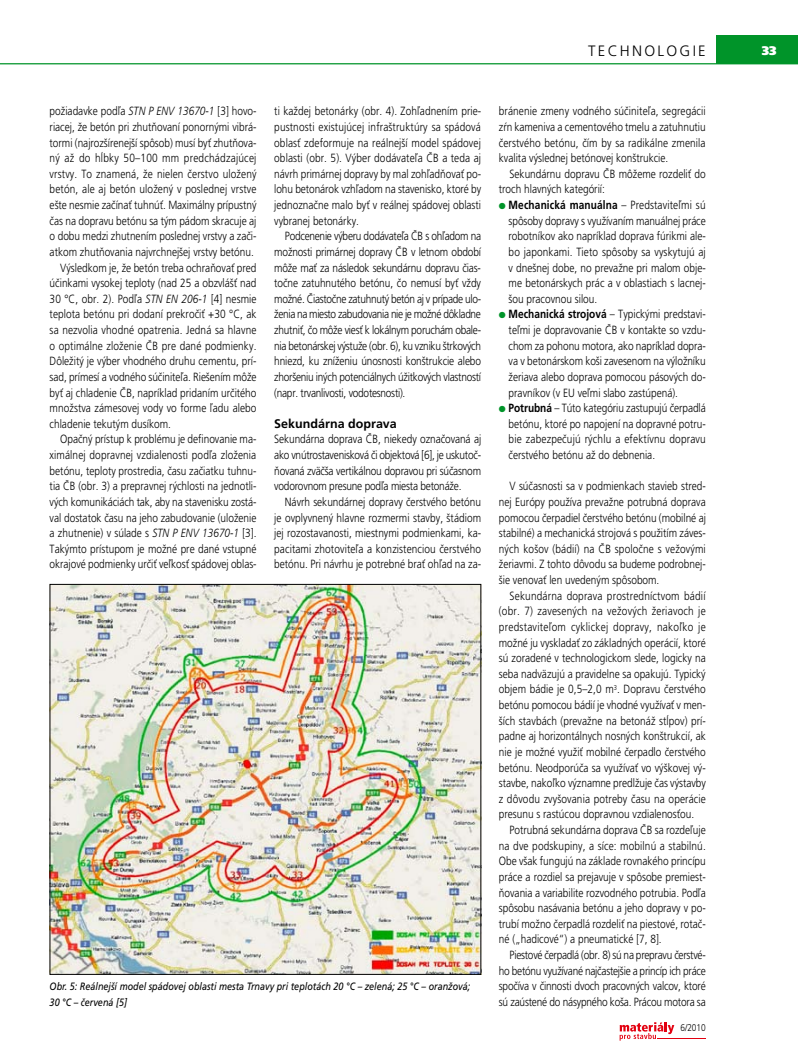
<style>
.page{position:relative;width:798px;height:1063px;background:#fff}
.page>*{position:absolute;margin:0;border:0;box-sizing:border-box;transform-origin:0 0}
.t1{font:15px "Frutiger CE Light";letter-spacing:.15em;color:#000}
.t2{font:700 12.5px "Frutiger CE";color:#000}
.t3{font:900 12.5px "Frutiger CE Ultra";color:#fff}
.t4{font:11.88px/15.6px "Frutiger CE Light";color:#000;text-align:justify;scale:.85 1}
.t5{font:11.88px "Frutiger CE Light";letter-spacing:.02em;color:#000;scale:.85 1}
.t6{font:11.88px "Frutiger CE Light";letter-spacing:-.025em;color:#000;scale:.85 1}
.t7{font:11.88px "Frutiger CE Light";letter-spacing:-.02em;color:#000;scale:.85 1}
.t8{font:11.88px "Frutiger CE Light";letter-spacing:.025em;color:#000;scale:.85 1}
.t9{font:700 11.88px "Frutiger CE";letter-spacing:.01em;color:#000;scale:.85 1}
.t10{font:italic 10.62px/15.6px "Frutiger CE";color:#000;scale:.85 1}
.t11{font:9.75px "Frutiger CE Light";color:#000;scale:.85 1}
.s1{font-style:italic}
.s2{color:#009429}
.s3{font-family:"Frutiger CE Light";font-weight:400}
.s4{font-family:"Frutiger CE";font-weight:700}
</style>
<div class="page">
<svg style="left:619px;top:1022px;width:55px;height:19px"></svg>
<hr style="left:657px;top:1039px;width:48px;height:1px;background:#e30010">
<hr style="left:0;top:63px;width:797px;height:1px;background:#009429">
<div style="left:716px;top:35px;width:81px;height:29px;background:#009429"></div>
<img style="left:52px;top:586px;width:427px;height:387px">
<p class="t1" style="left:588px;top:42px;width:119px">t echnologie</p>
<p class="t3" style="left:761px;top:43px;width:16px">33</p>
<p class="t4" style="left:50px;top:103px;width:245px">požiadavke podľa <span class="s1">STN P ENV 13670-1</span> [3] hovo-</p>
<p class="t4" style="left:50px;top:119px;width:245px">riacej, že betón pri zhutňovaní ponornými vibrá-</p>
<p class="t4" style="left:50px;top:135px;width:245px">tormi (najrozšírenejší spôsob) musí byť zhutňova-</p>
<p class="t5" style="left:50px;top:151px;width:245px">ný až do hĺbky 50–100 mm predchádzajúcej</p>
<p class="t4" style="left:50px;top:166px;width:245px">vrstvy. To znamená, že nielen čerstvo uložený</p>
<p class="t4" style="left:50px;top:181px;width:245px">betón, ale aj betón uložený v poslednej vrstve</p>
<p class="t4" style="left:50px;top:197px;width:245px">ešte nesmie začínať tuhnúť. Maximálny prípustný</p>
<p class="t4" style="left:50px;top:213px;width:245px">čas na dopravu betónu sa tým pádom skracuje aj</p>
<p class="t4" style="left:50px;top:228px;width:245px">o dobu medzi zhutnením poslednej vrstvy a zači-</p>
<p class="t4" style="left:50px;top:244px;width:242px">atkom zhutňovania najvrchnejšej vrstvy betónu.</p>
<p class="t4" style="left:60px;top:260px;width:232px">Výsledkom je, že betón treba ochraňovať pred</p>
<p class="t4" style="left:50px;top:275px;width:245px">účinkami vysokej teploty (nad 25 a obzvlášť nad</p>
<p class="t4" style="left:50px;top:291px;width:245px">30 °C , obr. 2). Podľa <span class="s1">STN EN 206-1</span> [4] nesmie</p>
<p class="t4" style="left:50px;top:306px;width:245px">teplota betónu pri dodaní prekročiť +30 °C , ak</p>
<p class="t4" style="left:50px;top:322px;width:245px">sa nezvolia vhodné opatrenia. Jedná sa hlavne</p>
<p class="t4" style="left:50px;top:338px;width:245px">o optimálne zloženie ČB pre dané podmienky.</p>
<p class="t4" style="left:50px;top:353px;width:245px">Dôležitý je výber vhodného druhu cementu, prí-</p>
<p class="t4" style="left:50px;top:369px;width:245px">sad, prímesí a vodného súčiniteľa. Riešením môže</p>
<p class="t4" style="left:50px;top:385px;width:245px">byť aj chladenie ČB, napríklad pridaním určitého</p>
<p class="t4" style="left:50px;top:400px;width:245px">množstva zámesovej vody vo forme ľadu alebo</p>
<p class="t4" style="left:50px;top:416px;width:144px">chladenie tekutým dusíkom.</p>
<p class="t4" style="left:60px;top:431px;width:232px">Opačný prístup k problému je definovanie ma-</p>
<p class="t4" style="left:50px;top:447px;width:244px">ximálnej dopravnej vzdialenosti podľa zloženia</p>
<p class="t4" style="left:50px;top:463px;width:245px">betónu, teploty prostredia, času začiatku tuhnu-</p>
<p class="t4" style="left:50px;top:478px;width:245px">tia ČB (obr. 3) a prepravnej rýchlosti na jednotli-</p>
<p class="t4" style="left:50px;top:494px;width:245px">vých komunikáciách tak, aby na stavenisku zostá-</p>
<p class="t4" style="left:50px;top:510px;width:245px">val dostatok času na jeho zabudovanie (uloženie</p>
<p class="t4" style="left:50px;top:525px;width:245px">a zhutnenie) v súlade s <span class="s1">STN P ENV 13670-1</span> [3].</p>
<p class="t4" style="left:50px;top:541px;width:245px">Takýmto prístupom je možné pre dané vstupné</p>
<p class="t4" style="left:50px;top:556px;width:245px">okrajové podmienky určiť veľkosť spádovej oblas-</p>
<p class="t4" style="left:274px;top:103px;width:245px">ti každej betonárky (obr. 4). Zohľadnením prie&shy;pustnosti existujúcej infraštruktúry sa spádová oblasť zdeformuje na reálnejší model spádovej oblasti (obr. 5). Výber dodávateľa ČB a teda aj návrh primárnej dopravy by mal zohľadňovať po&shy;lohu betonárok vzhľadom na stavenisko, ktoré by jednoznačne malo byť v reálnej spádovej oblasti vybranej betonárky.</p>
<p class="t4" style="left:274px;top:228px;width:245px;text-indent:11px">Podcenenie výberu dodávateľa ČB s ohľadom na možnosti primárnej dopravy ČB v letnom období môže mať za následok sekundárnu dopravu čias&shy;točne zatuhnutého betónu, čo nemusí byť vždy možné. Čiastočne zatuhnutý betón aj v prípade ulo&shy;ženia na miesto zabudovania nie je možné dôkladne zhutniť, čo môže viesť k lokálnym poruchám obale&shy;nia betonárskej výstuže (obr. 6), ku vzniku štrkových hniezd, ku zníženiu únosnosti konštrukcie alebo zhoršeniu iných potenciálnych úžitkových vlastností (napr. trvanlivosti, vodotesnosti).</p>
<p class="t2" style="left:274px;top:416px;width:124px">Sekundárna doprava</p>
<p class="t4" style="left:274px;top:431px;width:245px">Sekundárna doprava ČB, niekedy označovaná aj ako vnútrostavenisková či objektová [6], je uskutoč&shy;ňovaná zväčša vertikálnou dopravou pri súčasnom vodorovnom presune podľa miesta betonáže.</p>
<p class="t4" style="left:274px;top:494px;width:245px;text-indent:11px">Návrh sekundárnej dopravy čerstvého betónu je ovplyvnený hlavne rozmermi stavby, štádiom jej rozostavanosti, miestnymi podmienkami, ka&shy;pacitami zhotoviteľa a konzistenciou čerstvého betónu. Pri návrhu je potrebné brať ohľad na za-</p>
<p class="t10" style="left:50px;top:979px;width:496px">Obr. 5: Reálnejší model spádovej oblasti mesta Trnavy pri teplotách 20 °C – zelená; 25 °C – oranžová;<br>30 °C – červená [5]</p>
<p class="t4" style="left:498px;top:103px;width:245px">bránenie zmeny vodného súčiniteľa, segregácii zŕn kameniva a cementového tmelu a zatuhnutiu čerstvého betónu, čím by sa radikálne zmenila kvalita výslednej betónovej konštrukcie.</p>
<p class="t4" style="left:498px;top:166px;width:245px;text-indent:11px">Sekundárnu dopravu ČB môžeme rozdeliť do troch hlavných kategórií:</p>
<p class="t9" style="left:498px;top:198px;width:245px"><span class="s2">●</span> Mechanická manuálna <span class="s3">– Predstaviteľmi sú</span></p>
<p class="t4" style="left:508px;top:213px;width:233px">spôsoby dopravy s využívaním manuálnej práce robotníkov ako napríklad doprava fúrikmi ale&shy;bo japonkami. Tieto spôsoby sa vyskytujú aj v dnešnej dobe, no prevažne pri malom obje&shy;me betonárskych prác a v oblastiach s lacnej&shy;šou pracovnou silou.</p>
<p class="t4" style="left:508px;top:306px;width:233px;text-indent:-10px"><span class="s2">●</span> <span class="s4">Mechanická strojová</span> – Typickými predstavi&shy;teľmi je dopravovanie ČB v kontakte so vzdu&shy;chom za pohonu motora, ako napríklad dopra&shy;va v betonárskom koši zavesenom na výložníku žeriava alebo doprava pomocou pásových do&shy;pravníkov (v E U veľmi slabo zastúpená).</p>
<p class="t4" style="left:508px;top:400px;width:233px;text-indent:-10px"><span class="s2">●</span> <span class="s4">Potrubná</span> – Túto kategóriu zastupujú čerpadlá betónu, ktoré po napojení na dopravné potru&shy;bie zabezpečujú rýchlu a efektívnu dopravu čerstvého betónu až do debnenia.</p>
<p class="t4" style="left:498px;top:478px;width:245px;text-indent:11px">V súčasnosti sa v podmienkach stavieb stred&shy;nej Európy používa prevažne potrubná doprava pomocou čerpadiel čerstvého betónu (mobilné aj stabilné) a mechanická strojová s použitím záves&shy;ných košov (bádií) na ČB spoločne s vežovými žeriavmi. Z tohto dôvodu sa budeme podrobnej&shy;šie venovať len uvedeným spôsobom.</p>
<p class="t5" style="left:509px;top:589px;width:232px">Sekundárna doprava prostredníctvom bádií</p>
<p class="t5" style="left:498px;top:604px;width:245px">(obr. 7) zavesených na vežových žeriavoch je</p>
<p class="t8" style="left:498px;top:620px;width:245px">predstaviteľom cyklickej dopravy, nakoľko je</p>
<p class="t4" style="left:498px;top:635px;width:245px">možné ju vyskladať zo základných operácií, ktoré</p>
<p class="t4" style="left:498px;top:650px;width:245px">sú zoradené v technologickom slede, logicky na</p>
<p class="t4" style="left:498px;top:666px;width:245px">seba nadväzujú a pravidelne sa opakujú. Typický</p>
<p class="t4" style="left:498px;top:681px;width:245px">objem bádie je 0,5–2,0 m<sup>3</sup>. Dopravu čerstvého</p>
<p class="t4" style="left:498px;top:697px;width:245px">betónu pomocou bádií je vhodné využívať v men-</p>
<p class="t4" style="left:498px;top:713px;width:245px">ších stavbách (prevažne na betonáž stĺpov) prí-</p>
<p class="t4" style="left:498px;top:728px;width:245px">padne aj horizontálnych nosných konštrukcií, ak</p>
<p class="t4" style="left:498px;top:744px;width:245px">nie je možné využiť mobilné čerpadlo čerstvého</p>
<p class="t4" style="left:498px;top:760px;width:245px">betónu. Neodporúča sa využívať vo výškovej vý-</p>
<p class="t4" style="left:498px;top:775px;width:245px">stavbe, nakoľko významne predlžuje čas výstavby</p>
<p class="t4" style="left:498px;top:791px;width:245px">z dôvodu zvyšovania potreby času na operácie</p>
<p class="t4" style="left:498px;top:806px;width:231px">presunu s rastúcou dopravnou vzdialenosťou.</p>
<p class="t4" style="left:509px;top:822px;width:232px">Potrubná sekundárna doprava ČB sa rozdeľuje</p>
<p class="t4" style="left:498px;top:838px;width:245px">na dve podskupiny, a síce: mobilnú a stabilnú.</p>
<p class="t4" style="left:498px;top:853px;width:245px">Obe však fungujú na základe rovnakého princípu</p>
<p class="t4" style="left:498px;top:869px;width:245px">práce a rozdiel sa prejavuje v spôsobe premiest-</p>
<p class="t4" style="left:498px;top:885px;width:245px">ňovania a variabilite rozvodného potrubia. Podľa</p>
<p class="t4" style="left:498px;top:900px;width:245px">spôsobu nasávania betónu a jeho dopravy v po-</p>
<p class="t4" style="left:498px;top:916px;width:245px">trubí možno čerpadlá rozdeliť na piestové, rotač-</p>
<p class="t4" style="left:498px;top:931px;width:193px">né („hadicové“) a pneumatické [7, 8].</p>
<p class="t6" style="left:509px;top:948px;width:232px">Piestové čerpadlá (obr. 8) sú na prepravu čerstvé-</p>
<p class="t6" style="left:498px;top:964px;width:245px">ho betónu využívané najčastejšie a princíp ich práce</p>
<p class="t7" style="left:498px;top:979px;width:245px">spočíva v činnosti dvoch pracovných valcov, ktoré</p>
<p class="t7" style="left:498px;top:995px;width:245px">sú zaústené do násypného koša. Prácou motora sa</p>
<p class="t11" style="left:680px;top:1022px;width:31px">6/2010</p>
</div>
